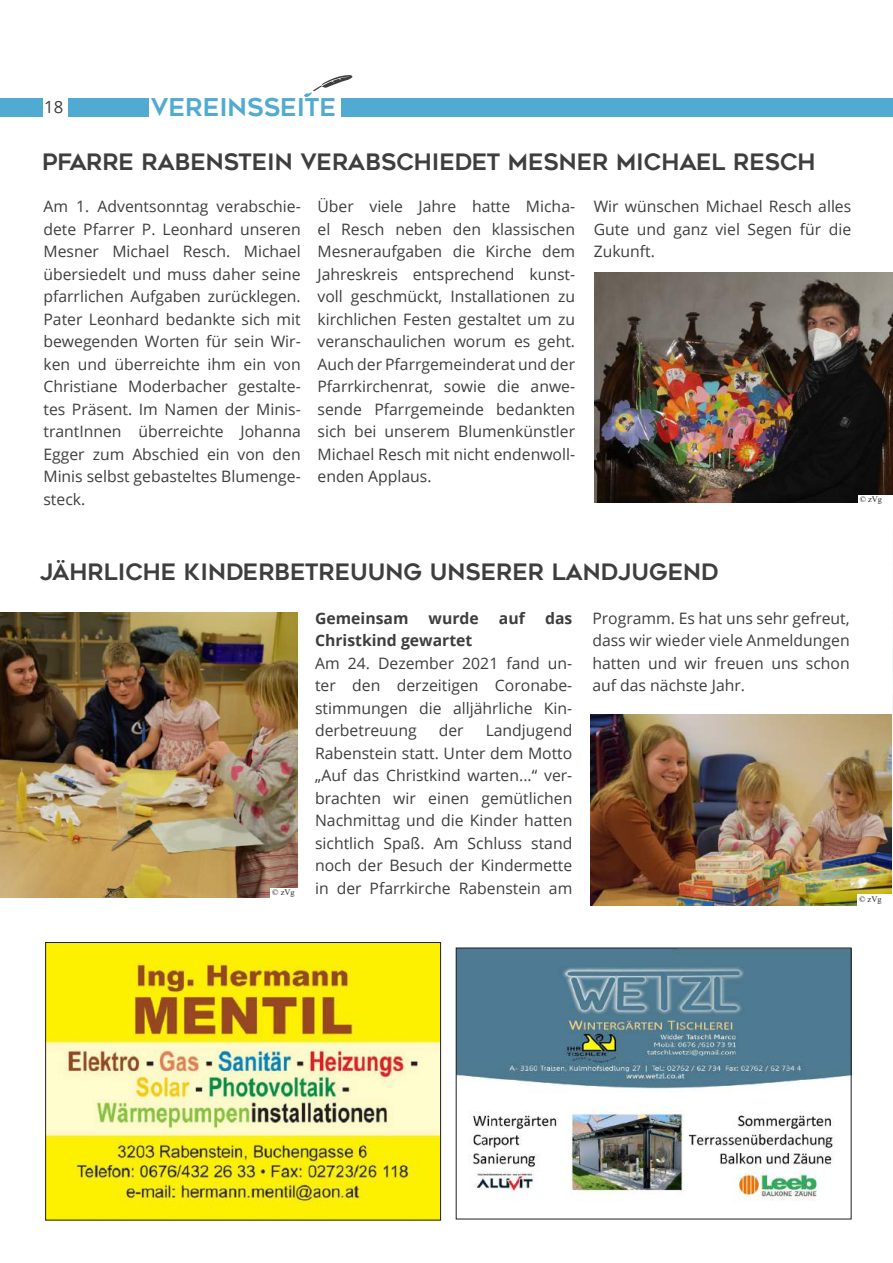
<style>
.page{position:relative;width:893px;height:1263px;background:#fff}
.page>*{position:absolute;margin:0;border:0;box-sizing:border-box;transform-origin:0 0}
.t1{font:24.45px "Geometos";color:#50aad1}
.t2{font:22.5px "Geometos";color:#3e3e3f}
.t3{font:16.8px "Open Sans";color:#3e3e3f}
.t4{font:15.75px/22.5px "Open Sans";color:#3e3e3f;text-align:justify}
.t5{font:700 15.75px "Open Sans";color:#3e3e3f}
.t6{font:8.4px "Times New Roman";color:#231f20}
</style>
<div class="page">
<svg style="left:304px;top:75px;width:49px;height:22px"></svg>
<div style="left:342px;top:98px;width:551px;height:19px;background:#50aad1"></div>
<div style="left:68px;top:98px;width:81px;height:19px;background:#50aad1"></div>
<div style="left:0;top:98px;width:42px;height:19px;background:#50aad1"></div>
<img style="left:594px;top:273px;width:298px;height:230px">
<img style="left:892px;top:648px;width:1px;height:68px">
<div style="left:858px;top:495px;width:34px;height:15px;background:#fff"></div>
<img style="left:0;top:613px;width:297px;height:284px">
<img style="left:590px;top:714px;width:301px;height:191px">
<div style="left:271px;top:888px;width:34px;height:15px;background:#fff"></div>
<div style="left:858px;top:895px;width:34px;height:15px;background:#fff"></div>
<img style="left:47px;top:944px;width:392px;height:274px">
<div style="left:45px;top:942px;width:396px;height:278px;border:1px solid #231f20"></div>
<img style="left:458px;top:950px;width:391px;height:251px">
<p class="t3" style="left:44px;top:95px;width:21px">18</p>
<h1 class="t1" style="left:151px;top:94px;width:187px">VEREINSSEITE</h1>
<h2 class="t2" style="left:42px;top:149px;width:775px">PFARRE RABENSTEIN VERABSCHIEDET MESNER MICHAEL RESCH</h2>
<p class="t4" style="left:43px;top:195px;width:259px">Am 1. Adventsonntag verabschie&shy;dete Pfarrer P. Leonhard unseren Mesner Michael Resch. Michael übersiedelt und muss daher seine pfarrlichen Aufgaben zurücklegen.<br>Pater Leonhard bedankte sich mit bewegenden Worten für sein Wir&shy;ken und überreichte ihm ein von Christiane Moderbacher gestalte&shy;tes Präsent. Im Namen der Minis&shy;trantInnen überreichte Johanna Egger zum Abschied ein von den Minis selbst gebasteltes Blumenge&shy;steck.</p>
<p class="t4" style="left:317px;top:195px;width:259px">Über viele Jahre hatte Micha&shy;el Resch neben den klassischen Mesneraufgaben die Kirche dem Jahreskreis entsprechend kunst&shy;voll geschmückt, Installationen zu kirchlichen Festen gestaltet um zu veranschaulichen worum es geht.<br>Auch der Pfarrgemeinderat und der Pfarrkirchenrat, sowie die anwe&shy;sende Pfarrgemeinde bedankten sich bei unserem Blumenkünstler Michael Resch mit nicht endenwoll&shy;enden Applaus.</p>
<p class="t4" style="left:594px;top:195px;width:259px">Wir wünschen Michael Resch alles Gute und ganz viel Segen für die Zukunft.</p>
<p class="t6" style="left:860px;top:493px;width:24px">© zVg</p>
<h2 class="t2" style="left:40px;top:559px;width:681px">JÄHRLICHE KINDERBETREUUNG UNSERER LANDJUGEND</h2>
<p class="t5" style="left:315px;top:607px;width:95px">Gemeinsam</p>
<p class="t5" style="left:429px;top:607px;width:52px">wurde</p>
<p class="t5" style="left:499px;top:607px;width:27px">auf</p>
<p class="t5" style="left:545px;top:607px;width:29px">das</p>
<p class="t5" style="left:315px;top:629px;width:159px">Christkind gewartet</p>
<p class="t4" style="left:315px;top:651px;width:259px">Am 24. Dezember 2021 fand un&shy;ter den derzeitigen Coronabe&shy;stimmungen die alljährliche Kin&shy;derbetreuung</p>
<p class="t4" style="left:592px;top:606px;width:259px">Programm. Es hat uns sehr gefreut, dass wir wieder viele Anmeldungen hatten und wir freuen uns schon auf das nächste Jahr.</p>
<p class="t4" style="left:315px;top:719px;width:259px;text-indent:171px">Landjugend Rabenstein statt. Unter dem Motto „Auf das Christkind warten...“ ver&shy;brachten wir einen gemütlichen Nachmittag und die Kinder hatten sichtlich Spaß. Am Schluss stand noch der Besuch der Kindermette in der Pfarrkirche Rabenstein am</p>
<p class="t4" style="left:439px;top:719px;width:26px">der</p>
<p class="t6" style="left:272px;top:886px;width:24px">© zVg</p>
<p class="t6" style="left:859px;top:893px;width:24px">© zVg</p>
</div>
